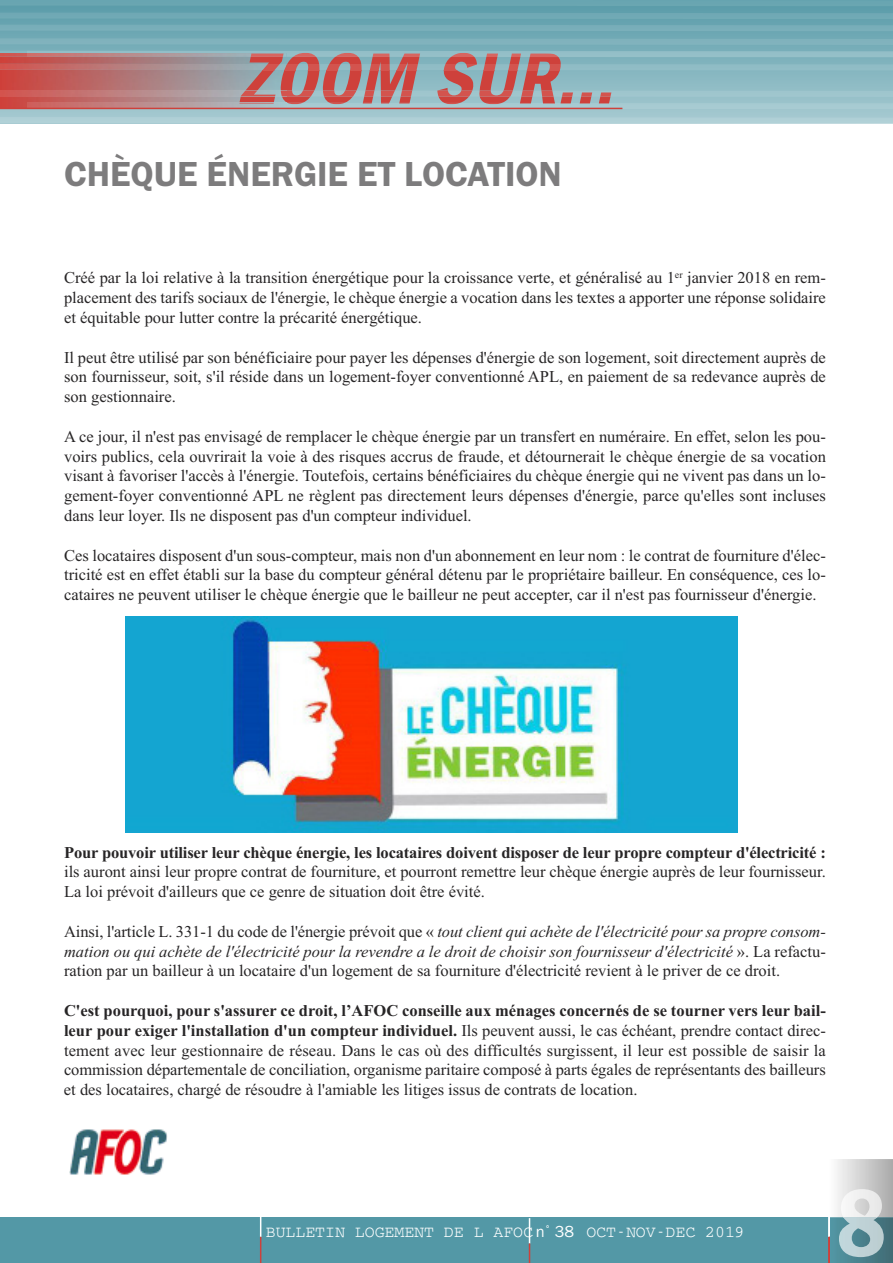
<style>
.page{position:relative;width:893px;height:1263px;background:#fff}
.page>*{position:absolute;margin:0;border:0;box-sizing:border-box;transform-origin:0 0}
.t1{font:italic 600 condensed 75px "Franklin Gothic";color:#ce413b}
.t2{font:600 36px "Franklin Gothic";color:#7d7c7d}
.t3{font:16.5px/19.8px "Times New Roman";color:#272526;text-align:justify}
.t4{font:700 16.5px "Times New Roman";letter-spacing:-.01em;color:#272526}
.t5{font:16.5px "Courier";color:#fff}
.s1{font-style:italic}
.s2{font-weight:700}
.s3{font-family:"Franklin Gothic"}
</style>
<div class="page">
<div style="left:0;top:1217px;width:893px;height:46px;background:#5398a6"></div>
<svg style="left:260px;top:1217px;width:1px;height:46px"></svg>
<svg style="left:529px;top:1218px;width:1px;height:45px"></svg>
<img style="left:830px;top:1159px;width:63px;height:104px">
<img style="left:839px;top:1189px;width:45px;height:68px">
<hr style="left:828px;top:1211px;width:2px;height:26px;background:#fff">
<hr style="left:828px;top:1237px;width:2px;height:26px;background:#ce413b">
<svg style="left:0;top:7px;width:893px;height:110px;background:#81b2bd"></svg>
<img style="left:0;top:97px;width:287px;height:11px">
<img style="left:0;top:71px;width:287px;height:19px">
<img style="left:0;top:58px;width:287px;height:6px">
<svg style="left:0;top:6px;width:893px;height:1px"></svg>
<div style="left:0;top:0;width:893px;height:6px;background:#69a5b1"></div>
<div style="left:0;top:13px;width:893px;height:6px;background:#70a9b5"></div>
<svg style="left:0;top:31px;width:893px;height:1px"></svg>
<div style="left:0;top:25px;width:893px;height:6px;background:#78aeb9"></div>
<div style="left:0;top:38px;width:893px;height:20px;background:#79aeb9"></div>
<div style="left:0;top:51px;width:893px;height:6px;background:#94bfc8"></div>
<img style="left:0;top:53px;width:27px;height:4px">
<hr style="left:239px;top:57px;width:372px;height:1px;background:#d3544e">
<svg style="left:0;top:70px;width:893px;height:1px"></svg>
<img style="left:0;top:64px;width:893px;height:6px">
<svg style="left:239px;top:64px;width:372px;height:6px;background:#ab9193"></svg>
<img style="left:27px;top:51px;width:806px;height:1px">
<img style="left:27px;top:53px;width:212px;height:4px">
<svg style="left:239px;top:53px;width:372px;height:4px"></svg>
<img style="left:287px;top:103px;width:606px;height:6px">
<img style="left:27px;top:103px;width:260px;height:5px">
<hr style="left:239px;top:103px;width:372px;height:1px;background:#d3544e">
<img style="left:0;top:90px;width:893px;height:7px">
<svg style="left:239px;top:90px;width:372px;height:7px;background:#b59193"></svg>
<svg style="left:0;top:123px;width:893px;height:1px"></svg>
<hr style="left:0;top:108px;width:622px;height:1px;background:#ce413b">
<img style="left:70px;top:1129px;width:97px;height:46px">
<img style="left:125px;top:616px;width:612px;height:216px">
<h1 class="t1" style="left:239px;top:34px;width:397px">ZOOM SUR...</h1>
<h2 class="t2" style="left:64px;top:152px;width:499px">CHÈQUE ÉNERGIE ET LOCATION</h2>
<p class="t3" style="left:64px;top:268px;width:763px">Créé par la loi relative à la transition énergétique pour la croissance verte, et généralisé au 1<sup>er</sup> janvier 2018 en rem&shy;placement des tarifs sociaux de l'énergie, le chèque énergie a vocation dans les textes a apporter une réponse solidaire et équitable pour lutter contre la précarité énergétique.</p>
<p class="t3" style="left:64px;top:347px;width:763px">Il peut être utilisé par son bénéficiaire pour payer les dépenses d'énergie de son logement, soit directement auprès de son fournisseur, soit, s'il réside dans un logement-foyer conventionné APL, en paiement de sa redevance auprès de son gestionnaire.</p>
<p class="t3" style="left:64px;top:426px;width:763px">A ce jour, il n'est pas envisagé de remplacer le chèque énergie par un transfert en numéraire. En effet, selon les pou&shy;voirs publics, cela ouvrirait la voie à des risques accrus de fraude, et détournerait le chèque énergie de sa vocation visant à favoriser l'accès à l'énergie. Toutefois, certains bénéficiaires du chèque énergie qui ne vivent pas dans un lo&shy;gement-foyer conventionné APL ne règlent pas directement leurs dépenses d'énergie, parce qu'elles sont incluses dans leur loyer. Ils ne disposent pas d'un compteur individuel.</p>
<p class="t3" style="left:64px;top:545px;width:763px">Ces locataires disposent d'un sous-compteur, mais non d'un abonnement en leur nom : le contrat de fourniture d'élec&shy;tricité est en effet établi sur la base du compteur général détenu par le propriétaire bailleur. En conséquence, ces lo&shy;cataires ne peuvent utiliser le chèque énergie que le bailleur ne peut accepter, car il n'est pas fournisseur d'énergie.</p>
<p class="t4" style="left:64px;top:842px;width:763px">Pour pouvoir utiliser leur chèque énergie, les locataires doivent disposer de leur propre compteur d'électricité :</p>
<p class="t3" style="left:64px;top:862px;width:763px">ils auront ainsi leur propre contrat de fourniture, et pourront remettre leur chèque énergie auprès de leur fournisseur.<br>La loi prévoit d'ailleurs que ce genre de situation doit être évité.</p>
<p class="t3" style="left:64px;top:921px;width:763px">Ainsi, l'article L. 331-1 du code de l'énergie prévoit que « <span class="s1">tout client qui achète de l'électricité pour sa propre consom&shy;mation ou qui achète de l'électricité pour la revendre a le droit de choisir son fournisseur d'électricité</span> ». La refactu&shy;ration par un bailleur à un locataire d'un logement de sa fourniture d'électricité revient à le priver de ce droit.</p>
<p class="t3" style="left:64px;top:1000px;width:763px"><span class="s2">C'est pourquoi, pour s'assurer ce droit, l’AFOC conseille aux ménages concernés de se tourner vers leur bail&shy;leur pour exiger l'installation d'un compteur individuel.</span> Ils peuvent aussi, le cas échéant, prendre contact direc&shy;tement avec leur gestionnaire de réseau. Dans le cas où des difficultés surgissent, il leur est possible de saisir la commission départementale de conciliation, organisme paritaire composé à parts égales de représentants des bailleurs et des locataires, chargé de résoudre à l'amiable les litiges issus de contrats de location.</p>
<p class="t5" style="left:266px;top:1226px;width:481px">BULLETIN LOGEMENT DE L AFOC <span class="s3">n</span><sup>°</sup> <span class="s3">38</span> OCT-NOV-DEC 2019</p>
</div>
